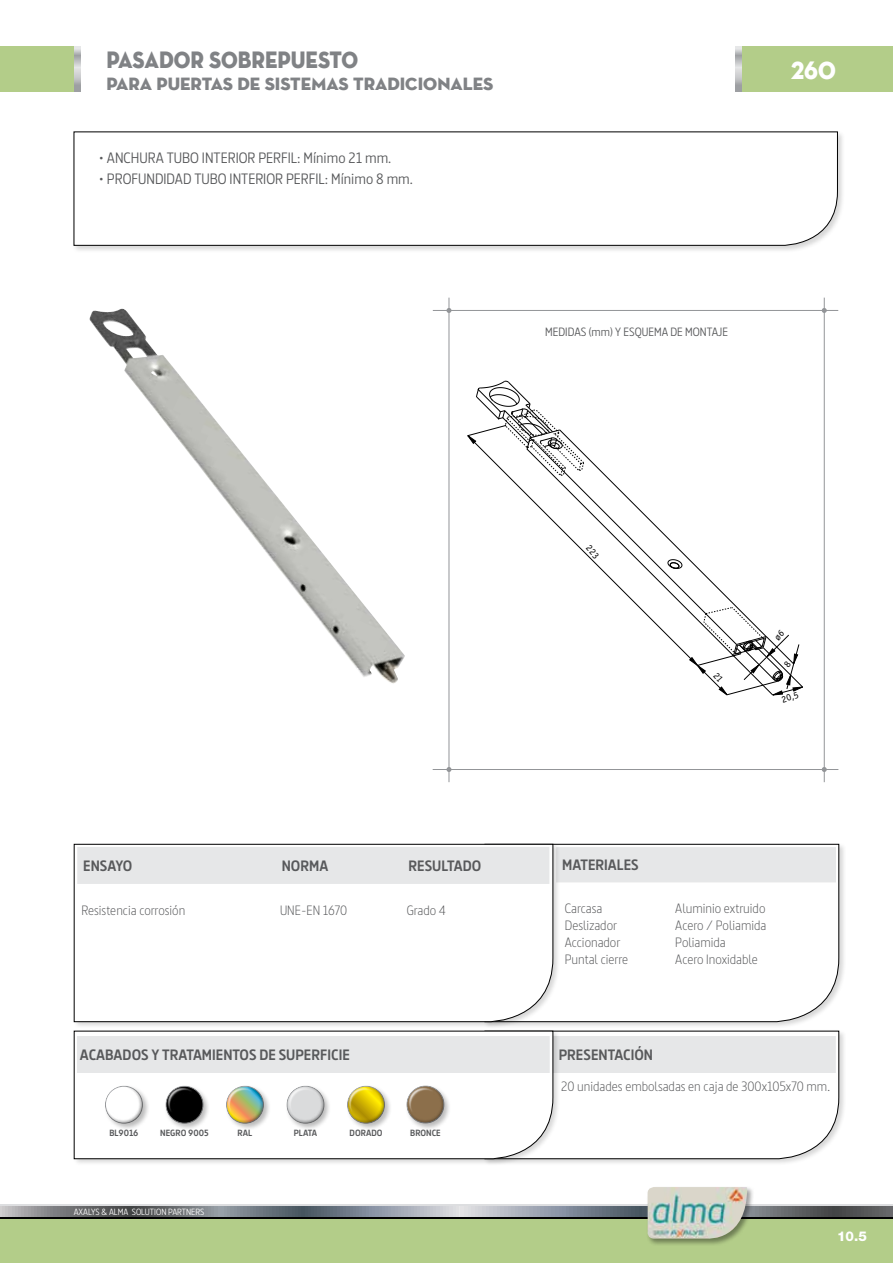
<style>
.page{position:relative;width:893px;height:1263px;background:#fff}
.page>*{position:absolute;margin:0;border:0;box-sizing:border-box;transform-origin:0 0}
.t1{font:25.5px "Neutra Disp Titling";color:#fff;scale:.89 1}
.t2{font:24px "Neutra Disp Titling";color:#808285;scale:.89 1}
.t3{font:18px "Neutra Disp Titling";color:#808285}
.t4{font:15px "Dsignes";color:#58595b}
.t5{font:700 15px "Dsignes";color:#58595b}
.t6{font:300 13.5px "Dsignes";color:#58595b}
.t7{font:800 13.5px "Helvetica Neue LT Std";color:#fff}
.t8{font:12px "Dsignes";color:#58595b}
.t9{font:9.75px "Officina Ser ITC";color:#000}
.t10{font:700 9px "Dsignes";color:#58595b}
.t11{font:9px "Dsignes";color:#fff}
</style>
<div class="page">
<div style="left:0;top:1209px;width:893px;height:54px;background:#b3cd89"></div>
<div style="left:742px;top:46px;width:151px;height:46px;background:#b3cd89"></div>
<svg style="left:0;top:1216px;width:460px;height:2px"></svg>
<svg style="left:0;top:1205px;width:460px;height:2px"></svg>
<svg style="left:0;top:1207px;width:460px;height:9px;background:#7d8289"></svg>
<svg style="left:460px;top:1216px;width:433px;height:2px"></svg>
<svg style="left:460px;top:1205px;width:433px;height:2px"></svg>
<svg style="left:460px;top:1207px;width:433px;height:9px;background:#7a7f87"></svg>
<div style="left:0;top:46px;width:74px;height:46px;background:#b3cd89"></div>
<svg style="left:74px;top:46px;width:7px;height:46px"></svg>
<svg style="left:735px;top:46px;width:7px;height:46px"></svg>
<div style="left:646px;top:1185px;width:108px;height:61px;background:#000;opacity:.39"></div>
<img style="left:648px;top:1187px;width:99px;height:52px">
<div style="left:73px;top:130px;width:772px;height:123px;background:#000;opacity:.16"></div>
<svg style="left:74px;top:131px;width:764px;height:115px"></svg>
<hr style="left:433px;top:769px;width:405px;height:1px;background:#939598">
<hr style="left:433px;top:310px;width:405px;height:1px;background:#939598">
<hr style="left:824px;top:298px;width:1px;height:484px;background:#939598">
<svg style="left:446px;top:308px;width:5px;height:5px"></svg>
<svg style="left:446px;top:767px;width:5px;height:5px"></svg>
<hr style="left:449px;top:298px;width:1px;height:484px;background:#939598">
<svg style="left:822px;top:308px;width:5px;height:5px"></svg>
<svg style="left:822px;top:767px;width:5px;height:5px"></svg>
<div style="left:483px;top:1029px;width:363px;height:138px;background:#000;opacity:.16"></div>
<svg style="left:560px;top:1031px;width:279px;height:128px"></svg>
<div style="left:73px;top:1029px;width:487px;height:138px;background:#000;opacity:.16"></div>
<svg style="left:74px;top:1031px;width:479px;height:128px"></svg>
<div style="left:483px;top:843px;width:363px;height:186px;background:#000;opacity:.16"></div>
<svg style="left:560px;top:844px;width:279px;height:178px"></svg>
<div style="left:73px;top:843px;width:487px;height:186px;background:#000;opacity:.16"></div>
<svg style="left:74px;top:844px;width:479px;height:178px"></svg>
<div style="left:77px;top:847px;width:472px;height:37px;background:#e6e7e8"></div>
<div style="left:104px;top:1084px;width:46px;height:47px;background:#000;opacity:.27"></div>
<div style="left:101px;top:1081px;width:39px;height:40px;background:#fff"></div>
<div style="left:103px;top:1084px;width:44px;height:40px;background:#000;opacity:.75"></div>
<div style="left:286px;top:1084px;width:45px;height:47px;background:#000;opacity:.27"></div>
<div style="left:282px;top:1081px;width:40px;height:40px;background:#fff"></div>
<div style="left:285px;top:1084px;width:44px;height:40px;background:#000;opacity:.75"></div>
<div style="left:164px;top:1084px;width:46px;height:47px;background:#000;opacity:.27"></div>
<div style="left:161px;top:1081px;width:40px;height:40px;background:#fff"></div>
<div style="left:164px;top:1084px;width:44px;height:40px;background:#000;opacity:.75"></div>
<div style="left:346px;top:1084px;width:46px;height:47px;background:#000;opacity:.27"></div>
<div style="left:343px;top:1081px;width:39px;height:40px;background:#fff"></div>
<div style="left:345px;top:1084px;width:44px;height:40px;background:#000;opacity:.75"></div>
<div style="left:225px;top:1084px;width:46px;height:47px;background:#000;opacity:.27"></div>
<div style="left:222px;top:1081px;width:39px;height:40px;background:#fff"></div>
<div style="left:224px;top:1084px;width:44px;height:40px;background:#000;opacity:.75"></div>
<div style="left:405px;top:1084px;width:46px;height:47px;background:#000;opacity:.27"></div>
<div style="left:402px;top:1081px;width:40px;height:40px;background:#fff"></div>
<div style="left:405px;top:1084px;width:44px;height:40px;background:#000;opacity:.75"></div>
<img style="left:89px;top:309px;width:316px;height:375px">
<svg style="left:467px;top:380px;width:336px;height:316px"></svg>
<h2 class="t2" style="left:107px;top:45px;width:284px">PASADOR SOBREPUESTO</h2>
<h3 class="t3" style="left:107px;top:72px;width:388px">PARA PUERTAS DE SISTEMAS TRADICIONALES</h3>
<p class="t4" style="left:99px;top:149px;width:294px">• ANCHURA TUBO INTERIOR PERFIL: Mínimo 21 mm.</p>
<p class="t4" style="left:99px;top:170px;width:316px">• PROFUNDIDAD TUBO INTERIOR PERFIL: Mínimo 8 mm.</p>
<p class="t8" style="left:545px;top:325px;width:184px">MEDIDAS (mm) Y ESQUEMA DE MONTAJE</p>
<h1 class="t1" style="left:791px;top:54px;width:52px">260</h1>
<p class="t5" style="left:83px;top:857px;width:51px">ENSAYO</p>
<p class="t5" style="left:282px;top:857px;width:48px">NORMA</p>
<p class="t5" style="left:408px;top:857px;width:74px">RESULTADO</p>
<p class="t6" style="left:81px;top:902px;width:105px">Resistencia corrosión</p>
<p class="t6" style="left:280px;top:902px;width:69px">UNE-EN 1670</p>
<p class="t6" style="left:407px;top:902px;width:41px">Grado 4</p>
<p class="t5" style="left:80px;top:1046px;width:272px">ACABADOS Y TRATAMIENTOS DE SUPERFICIE</p>
<p class="t10" style="left:109px;top:1128px;width:31px">BL9016</p>
<p class="t10" style="left:160px;top:1128px;width:50px">NEGRO 9005</p>
<p class="t10" style="left:238px;top:1128px;width:16px">RAL</p>
<p class="t10" style="left:294px;top:1128px;width:25px">PLATA</p>
<p class="t10" style="left:350px;top:1128px;width:34px">DORADO</p>
<p class="t10" style="left:410px;top:1127px;width:32px">BRONCE</p>
<p class="t11" style="left:74px;top:1207px;width:132px">AXALYS &amp; ALMA SOLUTION PARTNERS</p>
<p class="t9" style="left:780px;top:694px;width:19px;rotate:-18deg">20,5</p>
<p class="t5" style="left:562px;top:856px;width:78px">MATERIALES</p>
<p class="t6" style="left:565px;top:900px;width:39px">Carcasa</p>
<p class="t6" style="left:675px;top:900px;width:92px">Aluminio extruido</p>
<p class="t6" style="left:565px;top:917px;width:54px">Deslizador</p>
<p class="t6" style="left:675px;top:917px;width:93px">Acero / Poliamida</p>
<p class="t6" style="left:565px;top:934px;width:57px">Accionador</p>
<p class="t6" style="left:675px;top:934px;width:52px">Poliamida</p>
<p class="t6" style="left:565px;top:951px;width:65px">Puntal cierre</p>
<p class="t6" style="left:675px;top:951px;width:84px">Acero Inoxidable</p>
<p class="t5" style="left:559px;top:1046px;width:96px">PRESENTACIÓN</p>
<p class="t6" style="left:561px;top:1079px;width:270px">20 unidades embolsadas en caja de 300x105x70 mm.</p>
<p class="t7" style="left:837px;top:1228px;width:31px">10.5</p>
</div>
